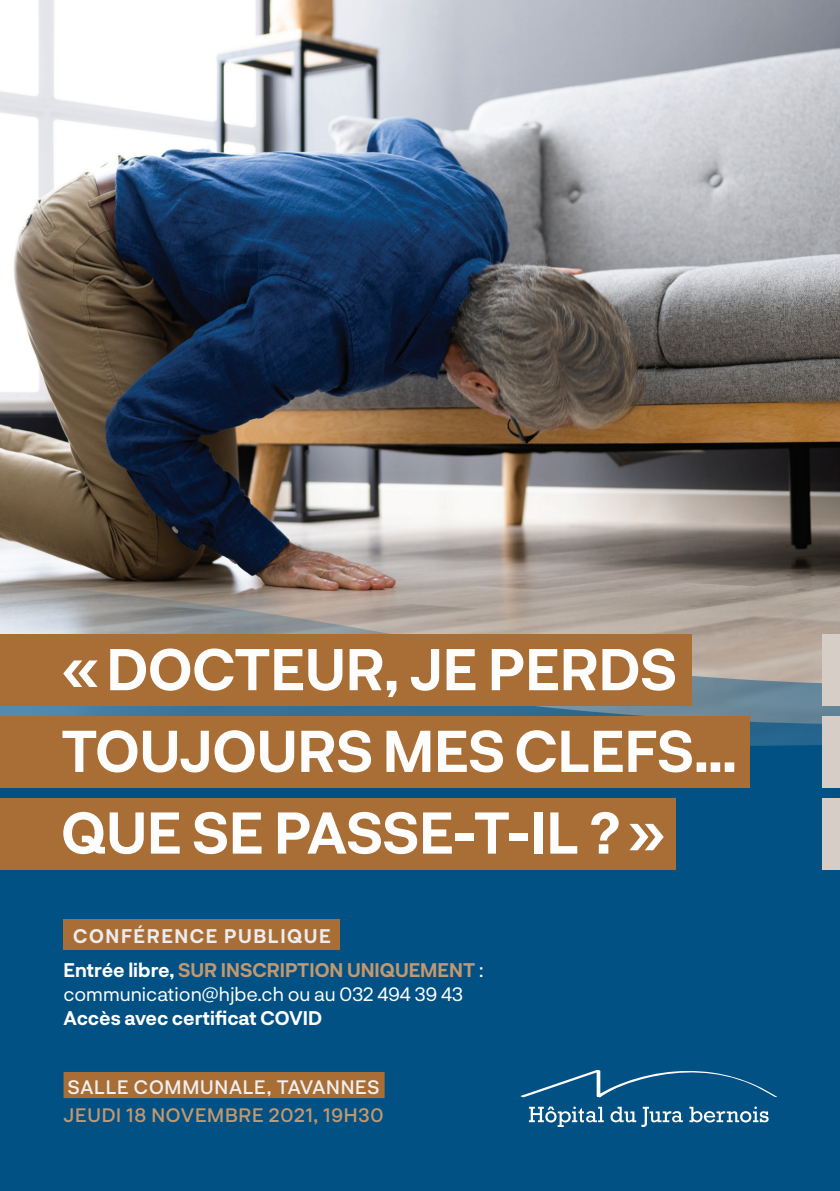
<style>
.page{position:relative;width:840px;height:1191px;background:#fff}
.page>*{position:absolute;margin:0;border:0;box-sizing:border-box;transform-origin:0 0}
.t1{font:700 57.2px "Neurial Grotesk";color:#fdfdfd}
.t2{font:700 19.2px/35px "Neurial Grotesk";color:#c4986e}
.t3{font:19.2px "Neurial Grotesk";color:#fff}
.t4{font:500 19.2px "Neurial Grotesk";letter-spacing:.04em;color:#c4986e}
.t5{font:700 19.2px "Neurial Grotesk";color:#fff}
.t6{font:500 19.2px "Neurial Grotesk";letter-spacing:.04em;color:#f0f0f1}
.s1{color:#ececee}
.s2{color:#fff}
.s3{font-weight:400;color:#fff}
</style>
<div class="page">
<img style="left:0;top:0;width:839px;height:582px">
<svg style="left:0;top:582px;width:839px;height:24px;background:#a1958c"></svg>
<svg style="left:0;top:606px;width:839px;height:67px;background:#aea7a1"></svg>
<div style="left:0;top:673px;width:839px;height:518px;background:#015184"></div>
<svg style="left:520px;top:1067px;width:258px;height:30px;background:#135d8d"></svg>
<svg style="left:528px;top:1106px;width:75px;height:21px"></svg>
<svg style="left:610px;top:1106px;width:72px;height:21px;background:#3f7ba2"></svg>
<svg style="left:689px;top:1106px;width:79px;height:16px"></svg>
<div style="left:63px;top:919px;width:277px;height:31px;background:#a96e35"></div>
<div style="left:0;top:716px;width:749px;height:71px;background:#a96e35"></div>
<div style="left:0;top:634px;width:691px;height:72px;background:#a96e35"></div>
<div style="left:0;top:798px;width:675px;height:71px;background:#a96e35"></div>
<div style="left:822px;top:716px;width:17px;height:71px;background:#d6cec6"></div>
<div style="left:822px;top:634px;width:17px;height:72px;background:#d6cec6"></div>
<div style="left:822px;top:798px;width:17px;height:71px;background:#d6cec6"></div>
<div style="left:63px;top:1072px;width:321px;height:26px;background:#a96e35"></div>
<h1 class="t1" style="left:61px;top:628px;width:617px">«DOCTEUR, JE PERDS</h1>
<h1 class="t1" style="left:61px;top:710px;width:676px">TOUJOURS MES CLEFS…</h1>
<h1 class="t1" style="left:61px;top:791px;width:605px">QUE SE PASSE-T-IL ?»</h1>
<p class="t2" style="left:63px;top:917px;width:421px;text-indent:10px"><span class="s1">CONFÉRENCE PUBLIQUE<br></span><span class="s2">Entrée libre,</span> SUR INSCRIPTION UNIQUEMENT <span class="s3">:</span></p>
<p class="t3" style="left:63px;top:981px;width:401px">communication@hjbe.ch ou au 032 494 39 43</p>
<p class="t5" style="left:63px;top:1004px;width:260px">Accès avec certificat COVID</p>
<p class="t6" style="left:68px;top:1073px;width:313px">SALLE COMMUNALE, TAVANNES</p>
<p class="t4" style="left:63px;top:1101px;width:321px">JEUDI 18 NOVEMBRE 2021, 19H30</p>
</div>
